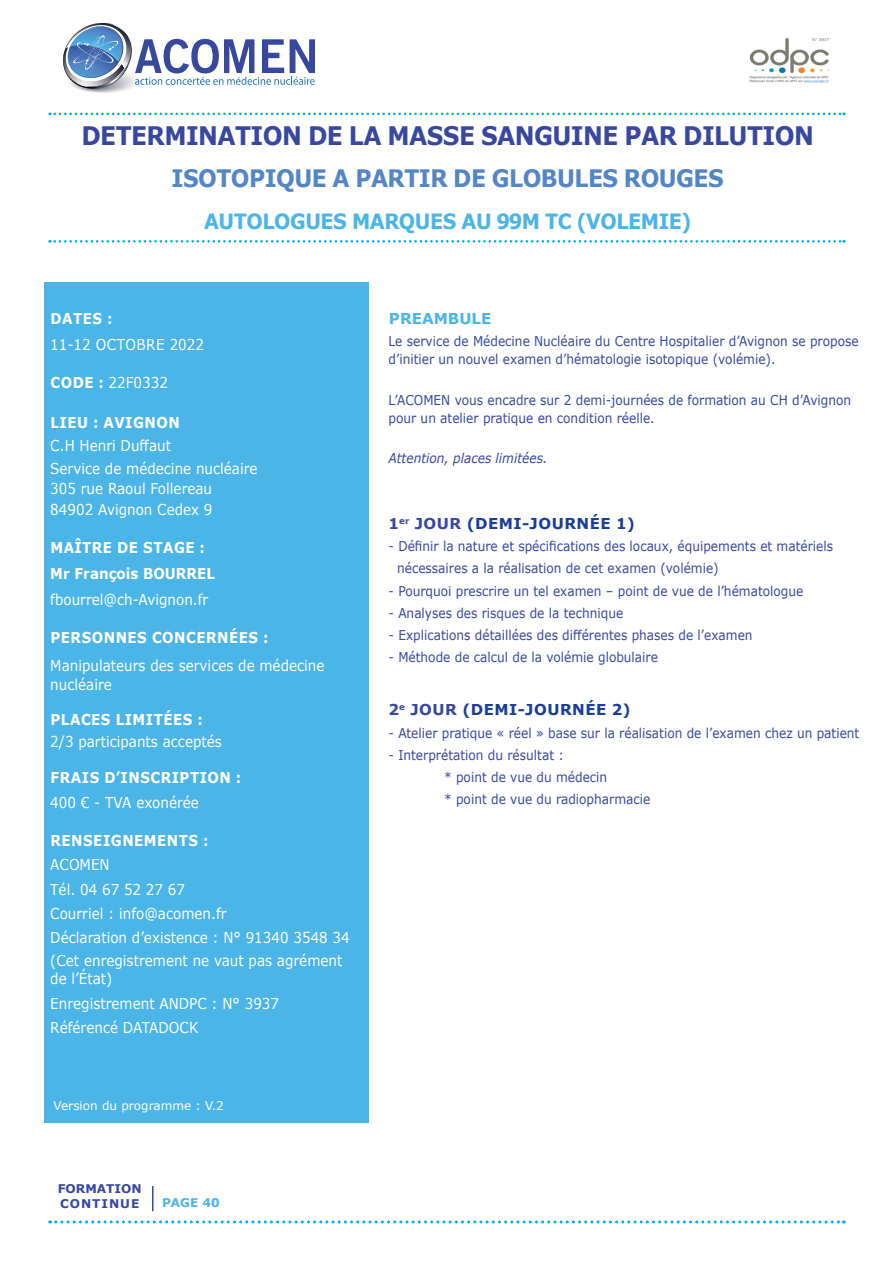
<style>
.page{position:relative;width:893px;height:1263px;background:#fff}
.page>*{position:absolute;margin:0;border:0;box-sizing:border-box;transform-origin:0 0}
.t1{font:700 25.5px "Verdana";letter-spacing:-.025em;color:#39489e;scale:.92 1}
.t2{font:700 24px "Verdana";letter-spacing:-.025em;color:#5485c4;scale:.92 1}
.t3{font:700 21px "Verdana";letter-spacing:-.025em;color:#4bb5e7;scale:.92 1}
.t4{font:15px/25.5px "Verdana";color:#fff;scale:.9 1}
.t5{font:700 15px "Verdana";letter-spacing:.035em;color:#fff;scale:.9 1}
.t6{font:700 15px "Verdana";letter-spacing:.035em;color:#1b3f94}
.t7{font:700 15px "Verdana";color:#fff;scale:.9 1}
.t8{font:700 15px "Verdana";color:#4bb5e7}
.t9{font:13.5px/18px "Verdana";color:#39489e;scale:.9 1}
.t10{font:italic 13.5px "Verdana";color:#39489e;scale:.9 1}
.t11{font:12px "Verdana";color:#fff}
.t12{font:700 12px/14.4px "Verdana";color:#39489e}
.t13{font:700 12px "Verdana";color:#4bb5e7}
.s1{font-weight:700}
.s2{color:#39489e}
</style>
<div class="page">
<svg style="left:50px;top:1220px;width:794px;height:3px"></svg>
<svg style="left:152px;top:1186px;width:1px;height:25px"></svg>
<div style="left:45px;top:282px;width:324px;height:841px;background:#4bb5e7"></div>
<svg style="left:49px;top:240px;width:795px;height:3px"></svg>
<svg style="left:49px;top:113px;width:795px;height:2px"></svg>
<img style="left:749px;top:38px;width:80px;height:45px">
<svg style="left:63px;top:23px;width:252px;height:70px"></svg>
<p class="t1" style="left:81px;top:117px;width:798px">DETERMINATION DE LA MASSE SANGUINE PAR DILUTION</p>
<p class="t2" style="left:171px;top:161px;width:602px">ISOTOPIQUE A PARTIR DE GLOBULES ROUGES</p>
<p class="t3" style="left:204px;top:206px;width:531px">AUTOLOGUES MARQUES AU 99M TC (VOLEMIE)</p>
<p class="t4" style="left:50px;top:306px;width:172px"><span class="s1">DATES :<br></span>11-12 OCTOBRE 2022</p>
<p class="t4" style="left:51px;top:370px;width:132px"><span class="s1">CODE :</span> 22F0332</p>
<p class="t5" style="left:51px;top:411px;width:145px">LIEU : AVIGNON</p>
<p class="t4" style="left:50px;top:432px;width:136px">C.H Henri Duffaut</p>
<p class="t4" style="left:50px;top:455px;width:232px">Service de médecine nucléaire</p>
<p class="t4" style="left:50px;top:475px;width:181px">305 rue Raoul Follereau</p>
<p class="t4" style="left:50px;top:497px;width:182px">84902 Avignon Cedex 9</p>
<p class="t5" style="left:51px;top:537px;width:173px">MAÎTRE DE STAGE :</p>
<p class="t7" style="left:50px;top:563px;width:184px">Mr François BOURREL</p>
<p class="t4" style="left:50px;top:586px;width:177px">fbourrel@ch-Avignon.fr</p>
<p class="t5" style="left:51px;top:627px;width:244px">PERSONNES CONCERNÉES :</p>
<p class="t4" style="left:50px;top:655px;width:306px;line-height:19.5px">Manipulateurs des services de médecine nucléaire</p>
<p class="t5" style="left:51px;top:709px;width:171px">PLACES LIMITÉES :</p>
<p class="t4" style="left:50px;top:728px;width:192px">2/3 participants acceptés</p>
<p class="t5" style="left:51px;top:767px;width:213px">FRAIS D’INSCRIPTION :</p>
<p class="t4" style="left:50px;top:789px;width:167px">400 € - TVA exonérée</p>
<p class="t5" style="left:51px;top:830px;width:177px">RENSEIGNEMENTS :</p>
<p class="t4" style="left:50px;top:852px;width:67px">ACOMEN</p>
<p class="t4" style="left:50px;top:876px;width:151px">Tél. 04 67 52 27 67</p>
<p class="t4" style="left:50px;top:900px;width:197px">Courriel : info@acomen.fr</p>
<p class="t4" style="left:50px;top:925px;width:334px">Déclaration d’existence : N° 91340 3548 34</p>
<p class="t4" style="left:50px;top:951px;width:326px;line-height:18px">(Cet enregistrement ne vaut pas agrément de l’État)</p>
<p class="t4" style="left:50px;top:990px;width:256px">Enregistrement ANDPC : N° 3937</p>
<p class="t4" style="left:50px;top:1015px;width:166px">Référencé DATADOCK</p>
<p class="t11" style="left:54px;top:1097px;width:172px">Version du programme : V.2</p>
<p class="t12" style="left:58px;top:1181px;width:86px">FORMATION<br>CONTINUE</p>
<p class="t13" style="left:162px;top:1194px;width:59px">PAGE 40</p>
<p class="t8" style="left:389px;top:308px;width:104px">PREAMBULE</p>
<p class="t9" style="left:389px;top:332px;width:524px">Le service de Médecine Nucléaire du Centre Hospitalier d’Avignon se propose d’initier un nouvel examen d’hématologie isotopique (volémie).</p>
<p class="t9" style="left:389px;top:390px;width:516px">L’ACOMEN vous encadre sur 2 demi-journées de formation au CH d’Avignon pour un atelier pratique en condition réelle.</p>
<p class="t10" style="left:389px;top:449px;width:178px">Attention, places limitées.</p>
<p class="t6" style="left:389px;top:513px;width:248px"><span class="s2">1</span><sup>er</sup> <span class="s2">JOUR</span> (DEMI-JOURNÉE 1)</p>
<p class="t9" style="left:389px;top:537px;width:496px">- Définir la nature et spécifications des locaux, équipements et matériels</p>
<p class="t9" style="left:397px;top:559px;width:359px">nécessaires a la réalisation de cet examen (volémie)</p>
<p class="t9" style="left:389px;top:581px;width:462px">- Pourquoi prescrire un tel examen – point de vue de l’hématologue</p>
<p class="t9" style="left:389px;top:604px;width:262px">- Analyses des risques de la technique</p>
<p class="t9" style="left:389px;top:626px;width:406px">- Explications détaillées des différentes phases de l’examen</p>
<p class="t9" style="left:389px;top:648px;width:301px">- Méthode de calcul de la volémie globulaire</p>
<p class="t6" style="left:389px;top:699px;width:244px"><span class="s2">2</span><sup>e</sup> <span class="s2">JOUR</span> (DEMI-JOURNÉE 2)</p>
<p class="t9" style="left:389px;top:723px;width:525px">- Atelier pratique « réel » base sur la réalisation de l’examen chez un patient</p>
<p class="t9" style="left:389px;top:746px;width:196px">- Interprétation du résultat :</p>
<p class="t9" style="left:444px;top:768px;width:183px">* point de vue du médecin</p>
<p class="t9" style="left:444px;top:790px;width:231px">* point de vue du radiopharmacie</p>
</div>
